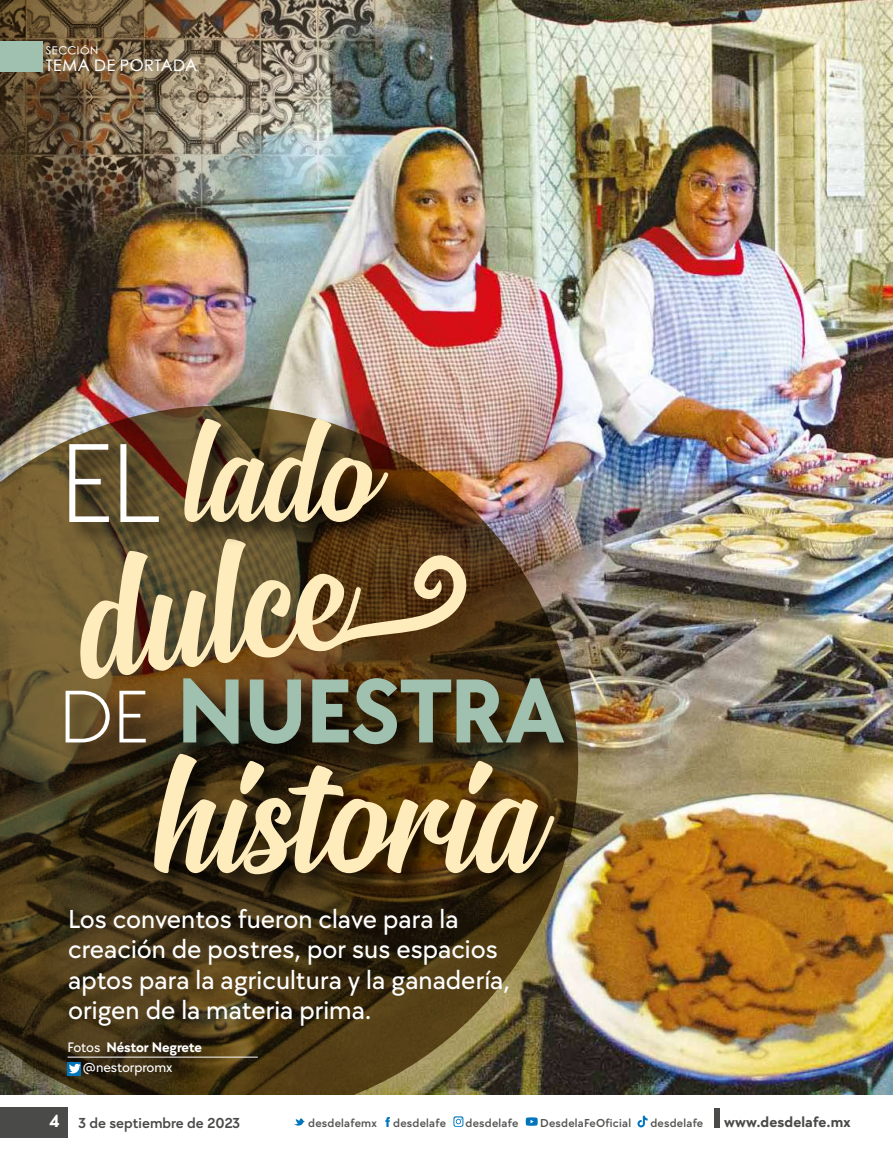
<style>
.page{position:relative;width:893px;height:1170px;background:#fff}
.page>*{position:absolute;margin:0;border:0;box-sizing:border-box;transform-origin:0 0}
.t1{font:190.35px "Signatra DEMO";color:#ffecbd}
.t2{font:184.8px "Signatra DEMO";letter-spacing:-.005em;color:#ffecbd}
.t3{font:159.9px "Signatra DEMO";color:#ffecbd}
.t4{font:700 93.9px "TT Chocolates Trl";letter-spacing:-.025em;color:#a0c1b0}
.t5{font:500 27px/30px "TT Chocolates Trl";color:#fff}
.t6{font:500 16.05px "ST Heiti SC";letter-spacing:.03em;color:#fff}
.t7{font:600 15px "TT Chocolates Trl";color:#4a4a49}
.t8{font:700 15px "TT Chocolates Trl";letter-spacing:.01em;color:#4a4a49}
.t9{font:500 14.25px/20.1px "TT Chocolates Trl";letter-spacing:-.005em;color:#fff}
.t10{font:600 12px "TT Chocolates Trl";letter-spacing:.02em;color:#575756}
.t11{font:500 11.1px "ST Heiti SC";letter-spacing:.045em;color:#fff}
.s1{font-family:"TT Chocolates Trl";font-weight:300;font-size:116.1px;color:#fff}
.s2{font-weight:300;font-size:77.1px;color:#fff}
.s3{font-weight:700}
.s4{font-weight:700;font-size:18px;color:#fff}
</style>
<div class="page">
<svg style="left:453px;top:1116px;width:10px;height:10px"></svg>
<svg style="left:385px;top:1117px;width:5px;height:9px"></svg>
<svg style="left:294px;top:1118px;width:11px;height:7px"></svg>
<svg style="left:526px;top:1117px;width:12px;height:8px"></svg>
<svg style="left:637px;top:1115px;width:11px;height:12px"></svg>
<div style="left:0;top:1107px;width:68px;height:30px;background:#4a4a49"></div>
<div style="left:715px;top:1107px;width:5px;height:20px;background:#4a4a49"></div>
<img style="left:578px;top:0;width:315px;height:1094px">
<img style="left:0;top:0;width:672px;height:483px">
<img style="left:704px;top:0;width:189px;height:247px">
<img style="left:704px;top:691px;width:189px;height:404px">
<svg style="left:0;top:405px;width:578px;height:689px;background:#524324"></svg>
<div style="left:61px;top:415px;width:528px;height:354px;background:#000;opacity:.75"></div>
<div style="left:150px;top:750px;width:430px;height:149px;background:#000;opacity:.75"></div>
<div style="left:0;top:42px;width:43px;height:30px;background:#a0c1b0"></div>
<hr style="left:68px;top:1056px;width:190px;height:1px;background:#fff">
<svg style="left:68px;top:1061px;width:13px;height:14px"></svg>
<svg style="left:69px;top:1063px;width:12px;height:10px"></svg>
<p class="t11" style="left:46px;top:46px;width:54px">SECCIÓN</p>
<p class="t6" style="left:46px;top:58px;width:152px">TEMA DE PORTADA</p>
<h3 class="t3" style="left:58px;top:408px;width:317px"><span class="s1">EL</span> lado</h3>
<h1 class="t1" style="left:67px;top:546px;width:272px;rotate:-7deg">dulce</h1>
<h3 class="t4" style="left:58px;top:645px;width:508px"><span class="s2">DE</span> NUESTRA</h3>
<h2 class="t2" style="left:154px;top:742px;width:385px">historia</h2>
<p class="t5" style="left:68px;top:903px;width:443px">Los conventos fueron clave para la creación de postres, por sus espacios aptos para la agricultura y la ganadería, origen de la materia prima.</p>
<p class="t9" style="left:83px;top:1036px;width:121px;text-indent:-15px">Fotos <span class="s3">Néstor Negrete </span>@nestorpromx</p>
<p class="t7" style="left:50px;top:1112px;width:192px"><span class="s4">4</span> 3 de septiembre de 2023</p>
<p class="t10" style="left:308px;top:1114px;width:70px">desdelafemx</p>
<p class="t10" style="left:393px;top:1114px;width:54px">desdelafe</p>
<p class="t10" style="left:466px;top:1114px;width:54px">desdelafe</p>
<p class="t10" style="left:540px;top:1114px;width:93px">DesdelaFeOficial</p>
<p class="t10" style="left:650px;top:1114px;width:54px">desdelafe</p>
<p class="t8" style="left:724px;top:1111px;width:128px">www.desdelafe.mx</p>
</div>
